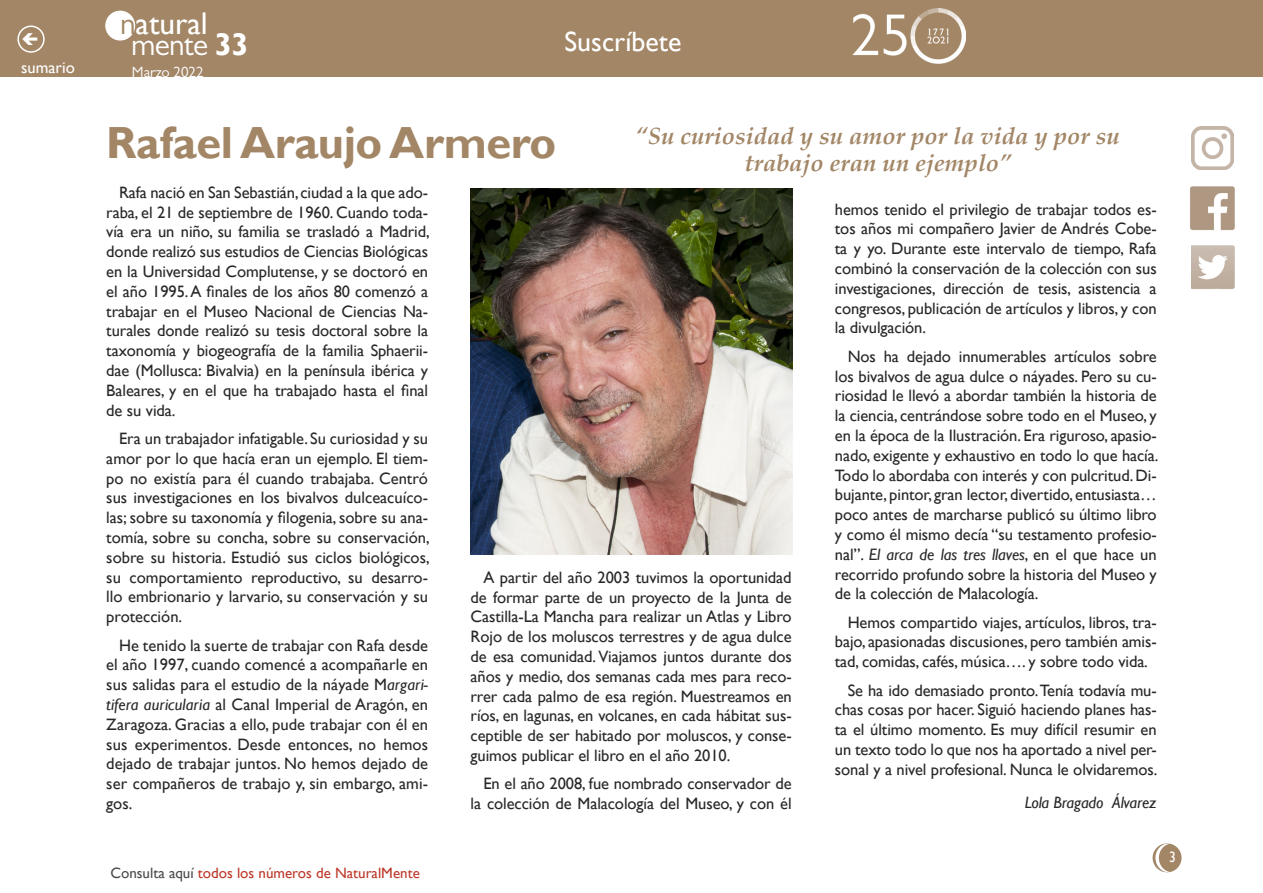
<style>
.page{position:relative;width:1263px;height:893px;background:#fff}
.page>*{position:absolute;margin:0;border:0;box-sizing:border-box;transform-origin:0 0}
.t1{font:700 45px "Gill Sans";letter-spacing:-.01em;color:#a28666}
.t2{font:31.35px "Gill Sans";color:#fff}
.t3{font:31.35px "Gill Sans MT Pro";letter-spacing:-.02em;color:#fff}
.t4{font:27.9px "Gill Sans";color:#fff}
.t5{font:italic 700 24px/27px "Palatino";color:#a28666;text-align:center}
.t6{font:16.5px/19.8px "Gill Sans";letter-spacing:-.005em;color:#282829;text-align:justify}
.t7{font:italic 16.5px "Gill Sans";letter-spacing:-.01em;color:#282829}
.t8{font:16.5px "Gill Sans";color:#fff}
.t9{font:15px "Gill Sans";color:#bd392b}
.t10{font:15px "Gill Sans MT Pro";color:#fff}
.t11{font:15px "Gill Sans";color:#fff;scale:.9 1}
.s1{font-family:"Gill Sans MT Pro";color:#a28666}
.s2{font-family:"Gill Sans";font-weight:700}
.s3{font-style:italic}
.s4{color:#4b4b4d}
</style>
<div class="page">
<div style="left:1153px;top:844px;width:28px;height:28px;background:#a28666;border-radius:50%"></div>
<div style="left:1152px;top:843px;width:29px;height:29px;border:2px solid #a28666;border-radius:50%"></div>
<div style="left:0;top:0;width:1263px;height:77px;background:#a28666"></div>
<div style="left:106px;top:11px;width:29px;height:29px;background:#fff;border-radius:50%"></div>
<div style="left:105px;top:11px;width:30px;height:30px;border:1px solid #fff;border-radius:50%"></div>
<svg style="left:1155px;top:843px;width:15px;height:29px"></svg>
<div style="left:17px;top:26px;width:28px;height:27px;border:2px solid #fff;border-radius:50%"></div>
<img style="left:1190px;top:186px;width:45px;height:44px">
<img style="left:1191px;top:246px;width:44px;height:43px">
<img style="left:1191px;top:127px;width:42px;height:42px">
<img style="left:853px;top:9px;width:112px;height:55px">
<img style="left:471px;top:188px;width:321px;height:367px">
<p class="t8" style="left:21px;top:58px;width:55px">sumario</p>
<h2 class="t2" style="left:120px;top:5px;width:89px"><span class="s1">n</span>atural</h2>
<h2 class="t3" style="left:131px;top:26px;width:119px">mente <span class="s2">33</span></h2>
<p class="t10" style="left:132px;top:63px;width:73px">Marzo 2022</p>
<h3 class="t4" style="left:564px;top:25px;width:118px">Suscríbete</h3>
<h1 class="t1" style="left:106px;top:116px;width:451px">Rafael Araujo Armero</h1>
<p class="t6" style="left:106px;top:183px;width:325px;text-indent:13px">Rafa nació en San Sebastián, ciudad a la que ado&shy;raba, el 21 de septiembre de 1960. Cuando toda&shy;vía era un niño, su familia se trasladó a Madrid, donde realizó sus estudios de Ciencias Biológicas en la Universidad Complutense, y se doctoró en el año 1995. A finales de los años 80 comenzó a trabajar en el Museo Nacional de Ciencias Na&shy;turales donde realizó su tesis doctoral sobre la taxonomía y biogeografía de la familia Sphaerii&shy;dae (Mollusca: Bivalvia) en la península ibérica y Baleares, y en el que ha trabajado hasta el final de su vida.</p>
<p class="t6" style="left:106px;top:429px;width:325px;text-indent:13px">Era un trabajador infatigable. Su curiosidad y su amor por lo que hacía eran un ejemplo. El tiem&shy;po no existía para él cuando trabajaba. Centró sus investigaciones en los bivalvos dulceacuíco&shy;las; sobre su taxonomía y filogenia, sobre su ana&shy;tomía, sobre su concha, sobre su conservación, sobre su historia. Estudió sus ciclos biológicos, su comportamiento reproductivo, su desarro&shy;llo embrionario y larvario, su conservación y su protección.</p>
<p class="t6" style="left:106px;top:635px;width:323px;text-indent:13px">He tenido la suerte de trabajar con Rafa desde el año 1997, cuando comencé a acompañarle en sus salidas para el estudio de la náyade M<span class="s3">argari&shy;tifera auricularia</span> al Canal Imperial de Aragón, en Zaragoza. Gracias a ello, pude trabajar con él en sus experimentos. Desde entonces, no hemos dejado de trabajar juntos. No hemos dejado de ser compañeros de trabajo y, sin embargo, ami&shy;gos.</p>
<h3 class="t5" style="left:636px;top:123px;width:486px">“Su curiosidad y su amor por la vida y por su trabajo eran un ejemplo”</h3>
<p class="t6" style="left:835px;top:199px;width:323px">hemos tenido el privilegio de trabajar todos es&shy;tos años mi compañero Javier de Andrés Cobe&shy;ta y yo. Durante este intervalo de tiempo, Rafa combinó la conservación de la colección con sus investigaciones, dirección de tesis, asistencia a congresos, publicación de artículos y libros, y con la divulgación.</p>
<p class="t6" style="left:835px;top:347px;width:325px;text-indent:13px">Nos ha dejado innumerables artículos sobre los bivalvos de agua dulce o náyades. Pero su cu&shy;riosidad le llevó a abordar también la historia de la ciencia, centrándose sobre todo en el Museo, y en la época de la Ilustración. Era riguroso, apasio&shy;nado, exigente y exhaustivo en todo lo que hacía.<br>Todo lo abordaba con interés y con pulcritud. Di&shy;bujante, pintor, gran lector, divertido, entusiasta… poco antes de marcharse publicó su último libro y como él mismo decía “su testamento profesio&shy;nal”. <span class="s3">El arca de las tres llaves</span>, en el que hace un recorrido profundo sobre la historia del Museo y de la colección de Malacología.</p>
<p class="t6" style="left:835px;top:612px;width:323px;text-indent:13px">Hemos compartido viajes, artículos, libros, tra&shy;bajo, apasionadas discusiones, pero también amis&shy;tad, comidas, cafés, música…. y sobre todo vida.</p>
<p class="t6" style="left:835px;top:680px;width:324px;text-indent:13px">Se ha ido demasiado pronto. Tenía todavía mu&shy;chas cosas por hacer. Siguió haciendo planes has&shy;ta el último momento. Es muy difícil resumir en un texto todo lo que nos ha aportado a nivel per&shy;sonal y a nivel profesional. Nunca le olvidaremos.</p>
<p class="t7" style="left:1025px;top:793px;width:133px">Lola Bragado Álvarez</p>
<p class="t6" style="left:471px;top:568px;width:323px;text-indent:13px">A partir del año 2003 tuvimos la oportunidad de formar parte de un proyecto de la Junta de Castilla-La Mancha para realizar un Atlas y Libro Rojo de los moluscos terrestres y de agua dulce de esa comunidad. Viajamos juntos durante dos años y medio, dos semanas cada mes para reco&shy;rrer cada palmo de esa región. Muestreamos en ríos, en lagunas, en volcanes, en cada hábitat sus&shy;ceptible de ser habitado por moluscos, y conse&shy;guimos publicar el libro en el año 2010.</p>
<p class="t6" style="left:471px;top:774px;width:323px;text-align:right">En el año 2008, fue nombrado conservador de la colección de Malacología del Museo, y con él</p>
<p class="t9" style="left:110px;top:864px;width:311px"><span class="s4">Consulta aquí</span> todos los números de NaturalMente</p>
<p class="t11" style="left:1169px;top:849px;width:9px">3</p>
</div>
